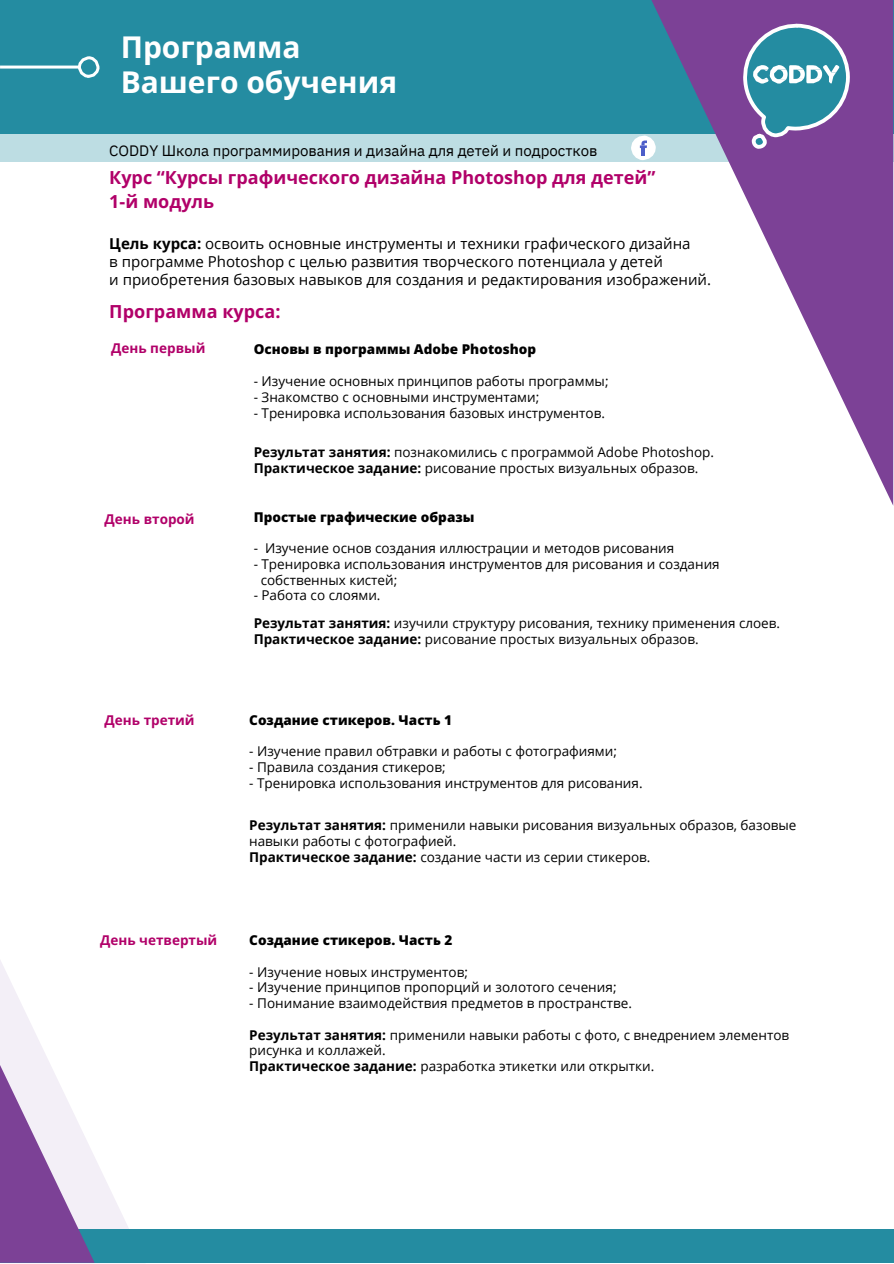
<style>
.page{position:relative;width:894px;height:1264px;background:#fff}
.page>*{position:absolute;margin:0;border:0;box-sizing:border-box;transform-origin:0 0}
.t1{font:700 30px/34.8px "Open Sans";color:#fff}
.t2{font:700 18px/24.8px "Open Sans";color:#b10069}
.t3{font:15px/18px "Open Sans";color:#000}
.t4{font:15px "IBM Plex Sans";color:#000}
.t5{font:13.5px/15.8px "Open Sans";color:#000}
.t6{font:800 13.5px "Open Sans";color:#000}
.t7{font:700 13.5px "Open Sans";color:#b10069}
.s1{font-weight:700}
</style>
<div class="page">
<div style="left:0;top:0;width:893px;height:134px;background:#248ca1"></div>
<div style="left:0;top:134px;width:893px;height:28px;background:#bddde3"></div>
<svg style="left:651px;top:0;width:242px;height:505px"></svg>
<hr style="left:0;top:66px;width:79px;height:3px;background:#fff">
<svg style="left:76px;top:56px;width:24px;height:22px"></svg>
<svg style="left:741px;top:22px;width:110px;height:129px"></svg>
<svg style="left:631px;top:135px;width:24px;height:25px"></svg>
<div style="left:0;top:1229px;width:893px;height:32px;background:#248ca1"></div>
<svg style="left:0;top:960px;width:146px;height:303px"></svg>
<p class="t1" style="left:121px;top:29px;width:278px">Программа<br>Вашего обучения</p>
<p class="t4" style="left:109px;top:141px;width:489px">CODDY Школа программирования и дизайна для детей и подростков</p>
<p class="t2" style="left:109px;top:164px;width:547px">Курс “Курсы графического дизайна Photoshop для детей”<br>1-й модуль</p>
<p class="t3" style="left:109px;top:234px;width:603px"><span class="s1">Цель курса:</span> освоить основные инструменты и техники графического дизайна<br>в программе Photoshop с целью развития творческого потенциала у детей<br>и приобретения базовых навыков для создания и редактирования изображений.</p>
<h4 class="t2" style="left:109px;top:298px;width:173px">Программа курса:</h4>
<h3 class="t7" style="left:111px;top:338px;width:96px">День первый</h3>
<p class="t6" style="left:253px;top:339px;width:284px">Основы в программы Adobe Photoshop</p>
<p class="t5" style="left:253px;top:372px;width:356px">- Изучение основных принципов работы программы;</p>
<p class="t5" style="left:253px;top:388px;width:287px">- Знакомство с основными инструментами;</p>
<p class="t5" style="left:253px;top:404px;width:352px">- Тренировка использования базовых инструментов.</p>
<p class="t5" style="left:253px;top:443px;width:461px"><span class="s1">Результат занятия:</span> познакомились с программой Adobe Photoshop.</p>
<h4 class="t5" style="left:253px;top:459px;width:446px"><span class="s1">Практическое задание:</span> рисование простых визуальных образов.</h4>
<h1 class="t7" style="left:104px;top:509px;width:92px">День второй</h1>
<p class="t6" style="left:253px;top:507px;width:222px">Простые графические образы</p>
<p class="t5" style="left:253px;top:540px;width:422px">- Изучение основ создания иллюстрации и методов рисования</p>
<p class="t5" style="left:253px;top:555px;width:467px">- Тренировка использования инструментов для рисования и создания</p>
<h4 class="t5" style="left:260px;top:571px;width:138px">собственных кистей;</h4>
<h4 class="t5" style="left:253px;top:587px;width:128px">- Работа со слоями.</h4>
<p class="t5" style="left:253px;top:615px;width:527px"><span class="s1">Результат занятия:</span> изучили структуру рисования, технику применения слоев.</p>
<p class="t5" style="left:253px;top:631px;width:446px"><span class="s1">Практическое задание:</span> рисование простых визуальных образов.</p>
<p class="t7" style="left:104px;top:710px;width:92px">День третий</p>
<p class="t6" style="left:249px;top:710px;width:204px">Создание стикеров. Часть 1</p>
<p class="t5" style="left:249px;top:743px;width:369px">- Изучение правил обтравки и работы с фотографиями;</p>
<p class="t5" style="left:249px;top:759px;width:198px">- Правила создания стикеров;</p>
<p class="t5" style="left:249px;top:774px;width:395px">- Тренировка использования инструментов для рисования.</p>
<h4 class="t5" style="left:249px;top:816px;width:548px"><span class="s1">Результат занятия:</span> применили навыки рисования визуальных образов, базовые навыки работы с фотографией.</h4>
<h4 class="t5" style="left:249px;top:848px;width:402px"><span class="s1">Практическое задание:</span> создание части из серии стикеров.</h4>
<h2 class="t7" style="left:100px;top:930px;width:119px">День четвертый</h2>
<h3 class="t6" style="left:249px;top:930px;width:205px">Создание стикеров. Часть 2</h3>
<h2 class="t5" style="left:249px;top:963px;width:220px">- Изучение новых инструментов;</h2>
<h4 class="t5" style="left:249px;top:979px;width:369px">- Изучение принципов пропорций и золотого сечения;</h4>
<h4 class="t5" style="left:249px;top:995px;width:384px">- Понимание взаимодействия предметов в пространстве.</h4>
<p class="t5" style="left:249px;top:1026px;width:541px"><span class="s1">Результат занятия:</span> применили навыки работы с фото, с внедрением элементов рисунка и коллажей.</p>
<p class="t5" style="left:249px;top:1058px;width:406px"><span class="s1">Практическое задание:</span> разработка этикетки или открытки.</p>
</div>
